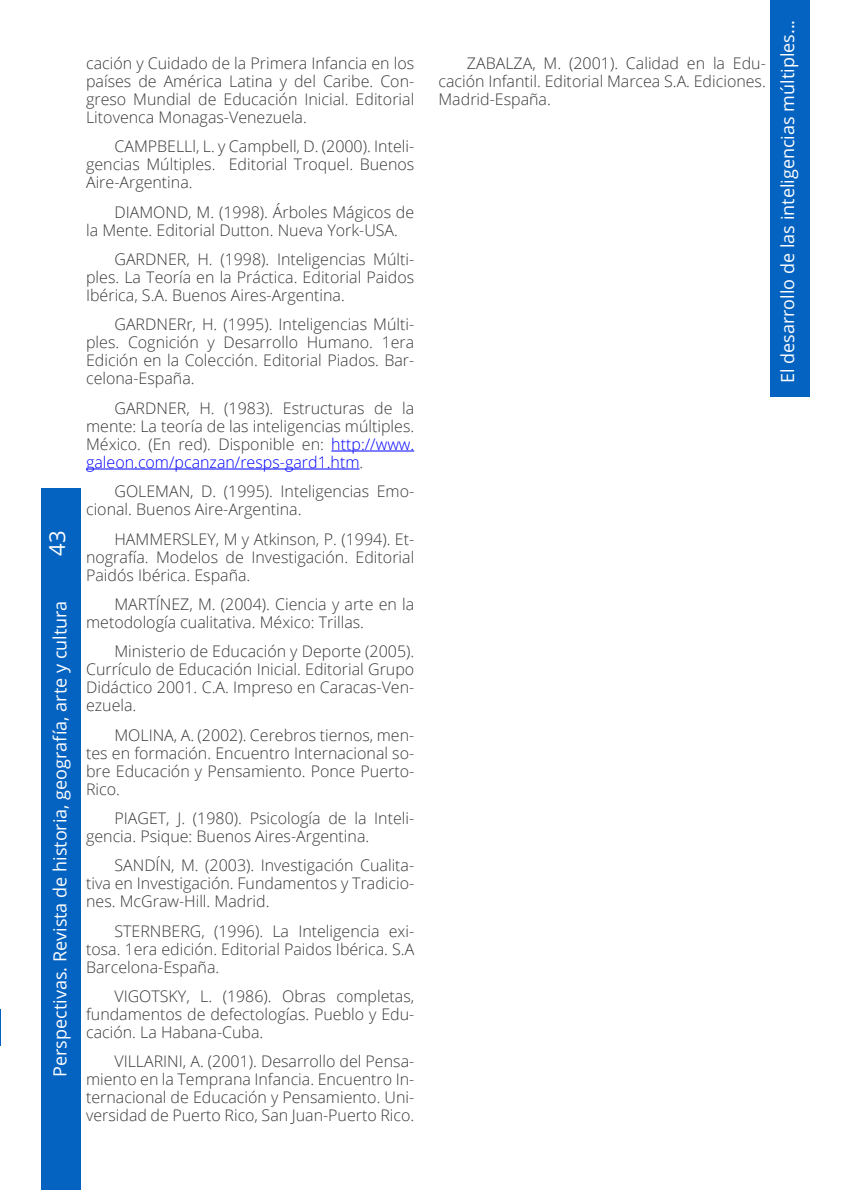
<style>
.page{position:relative;width:851px;height:1191px;background:#fff}
.page>*{position:absolute;margin:0;border:0;box-sizing:border-box;transform-origin:0 0}
.t1{font:22px "Open Sans";color:#fff}
.t2{font:18px "Open Sans";color:#fff}
.Bibliografia{font:300 16px/18px "Open Sans";color:#383838;text-align:justify}
.s1{color:#00f}
</style>
<div class="page">
<div style="left:41px;top:488px;width:40px;height:702px;background:#0462c1"></div>
<div style="left:770px;top:0;width:39px;height:396px;background:#0462c1"></div>
<hr style="left:0;top:1009px;width:1px;height:36px;background:#0462c1">
<hr style="left:331px;top:450px;width:83px;height:1px;background:#00f">
<hr style="left:86px;top:468px;width:273px;height:1px;background:#00f">
<h1 class="t1" style="left:42px;top:556px;width:27px;rotate:-90deg">43</h1>
<p class="t2" style="left:48px;top:1076px;width:478px;rotate:-90deg">Perspectivas. Revista de historia, geografía, arte y cultura</p>
<p class="Bibliografia" style="left:86px;top:54px;width:329px">cación y Cuidado de la Primera Infancia en los países de América Latina y del Caribe. Con&shy;greso Mundial de Educación Inicial. Editorial Litovenca Monagas-Venezuela.</p>
<p class="Bibliografia" style="left:86px;top:137px;width:329px;text-indent:28px">CAMPBELLl, L. y Campbell, D. (2000). Inteli&shy;gencias Múltiples. Editorial Troquel. Buenos Aire-Argentina.</p>
<p class="Bibliografia" style="left:86px;top:202px;width:329px;text-indent:28px">DIAMOND, M. (1998). Árboles Mágicos de la Mente. Editorial Dutton. Nueva York-USA.</p>
<p class="Bibliografia" style="left:86px;top:250px;width:329px;text-indent:28px">GARDNER, H. (1998). Inteligencias Múlti&shy;ples. La Teoría en la Práctica. Editorial Paidos Ibérica, S.A. Buenos Aires-Argentina.</p>
<p class="Bibliografia" style="left:86px;top:315px;width:329px;text-indent:28px">GARDNERr, H. (1995). Inteligencias Múlti&shy;ples. Cognición y Desarrollo Humano. 1era Edición en la Colección. Editorial Piados. Bar&shy;celona-España.</p>
<p class="Bibliografia" style="left:86px;top:398px;width:329px;text-indent:28px">GARDNER, H. (1983). Estructuras de la mente: La teoría de las inteligencias múltiples.<br>México. (En red). Disponible en: <span class="s1">http://www. galeon.com/pcanzan/resps-gard1.htm</span>.</p>
<p class="Bibliografia" style="left:86px;top:482px;width:329px;text-indent:28px">GOLEMAN, D. (1995). Inteligencias Emo&shy;cional. Buenos Aire-Argentina.</p>
<p class="Bibliografia" style="left:86px;top:529px;width:329px;text-indent:28px">HAMMERSLEY, M y Atkinson, P. (1994). Et&shy;nografía. Modelos de Investigación. Editorial Paidós Ibérica. España.</p>
<p class="Bibliografia" style="left:86px;top:594px;width:329px;text-indent:28px">MARTÍNEZ, M. (2004). Ciencia y arte en la metodología cualitativa. México: Trillas.</p>
<p class="Bibliografia" style="left:86px;top:642px;width:329px;text-indent:28px">Ministerio de Educación y Deporte (2005).<br>Currículo de Educación Inicial. Editorial Grupo Didáctico 2001. C.A. Impreso en Caracas-Ven&shy;ezuela.</p>
<p class="Bibliografia" style="left:86px;top:725px;width:329px;text-indent:28px">MOLINA, A. (2002). Cerebros tiernos, men&shy;tes en formación. Encuentro Internacional so&shy;bre Educación y Pensamiento. Ponce Puerto-Rico.</p>
<p class="Bibliografia" style="left:86px;top:808px;width:329px;text-indent:28px">PIAGET, J. (1980). Psicología de la Inteli&shy;gencia. Psique: Buenos Aires-Argentina.</p>
<p class="Bibliografia" style="left:86px;top:856px;width:329px;text-indent:28px">SANDÍN, M. (2003). Investigación Cualita&shy;tiva en Investigación. Fundamentos y Tradicio&shy;nes. McGraw-Hill. Madrid.</p>
<p class="Bibliografia" style="left:86px;top:921px;width:329px;text-indent:28px">STERNBERG, (1996). La Inteligencia exi&shy;tosa. 1era edición. Editorial Paidos Ibérica. S.A Barcelona-España.</p>
<p class="Bibliografia" style="left:86px;top:986px;width:329px;text-indent:28px">VIGOTSKY, L. (1986). Obras completas, fundamentos de defectologías. Pueblo y Edu&shy;cación. La Habana-Cuba.</p>
<p class="Bibliografia" style="left:86px;top:1052px;width:329px;text-indent:28px">VILLARINI, A. (2001). Desarrollo del Pensa&shy;miento en la Temprana Infancia. Encuentro In&shy;ternacional de Educación y Pensamiento. Uni&shy;versidad de Puerto Rico, San Juan-Puerto Rico.</p>
<p class="Bibliografia" style="left:438px;top:54px;width:329px;text-indent:28px">ZABALZA, M. (2001). Calidad en la Edu&shy;cación Infantil. Editorial Marcea S.A. Ediciones.<br>Madrid-España.</p>
<p class="t2" style="left:775px;top:383px;width:365px;rotate:-90deg">El desarrollo de las inteligencias múltiples...</p>
</div>
